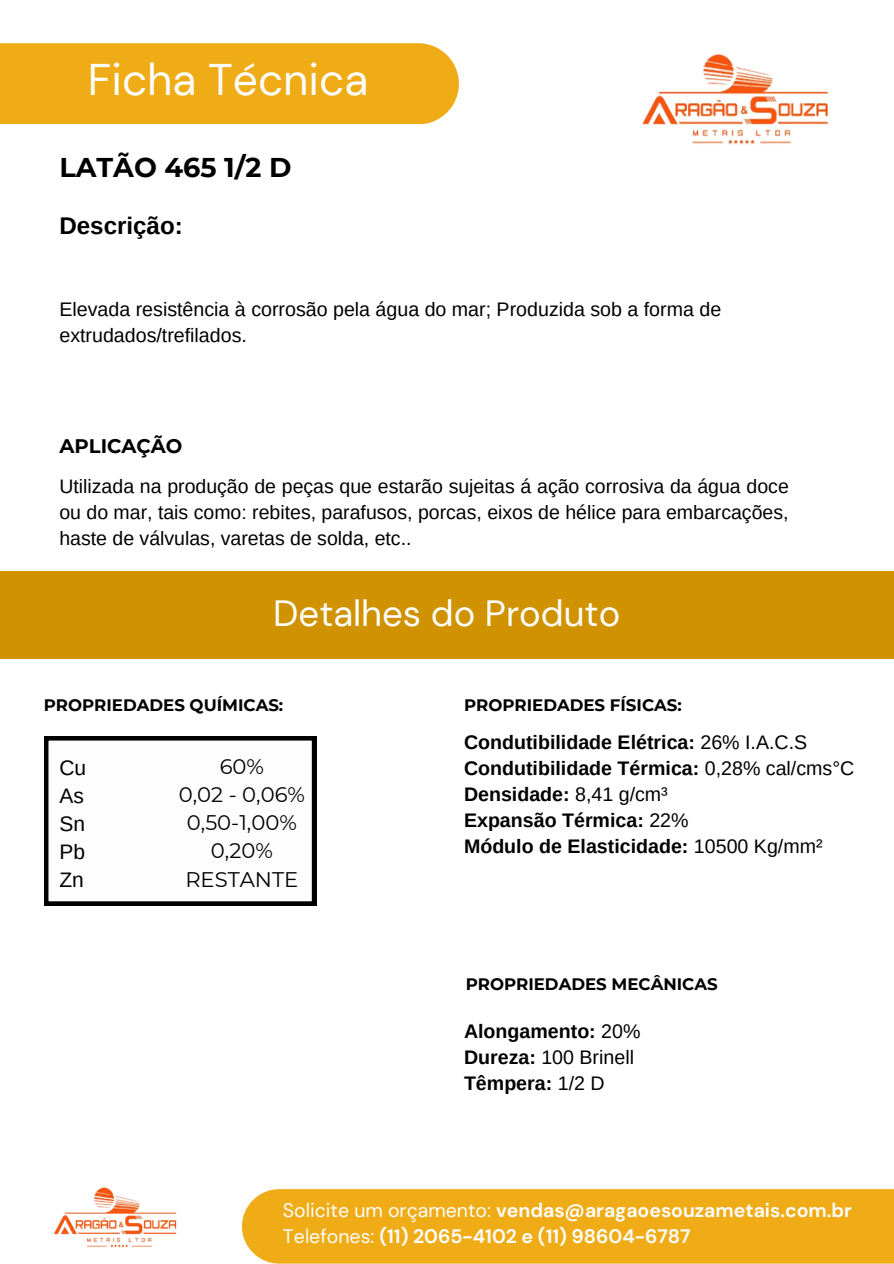
<style>
.page{position:relative;width:894px;height:1264px;background:#fff}
.page>*{position:absolute;margin:0;border:0;box-sizing:border-box;transform-origin:0 0}
.t1{font:44.25px "DM Sans";color:#fdfdfd}
.t2{font:36.45px "DM Sans";color:#fdfdfd}
.t3{font:700 27.15px "Montserrat";color:#000}
.t4{font:700 24.15px "Arimo";color:#000}
.t5{font:21.15px/28.2px "Montserrat";color:#000;text-align:center}
.t6{font:21px/28.2px "Arimo";color:#000;text-align:justify}
.t7{font:700 19.65px/26px "Arimo";color:#000}
.t8{font:19.65px/26px "Arimo";color:#000}
.t9{font:700 19.65px "Montserrat";color:#000}
.t10{font:19.5px/26px "Arimo";color:#000;text-align:justify}
.t11{font:700 19.5px/26px "DM Sans";color:#fdfdfd}
.t12{font:700 16.65px "Montserrat";color:#000}
.s1{font-weight:400}
</style>
<div class="page">
<img style="left:53px;top:1187px;width:124px;height:61px">
<img style="left:642px;top:53px;width:186px;height:92px">
<div style="left:0;top:43px;width:458px;height:81px;background:#efac16"></div>
<div style="left:39px;top:731px;width:282px;height:179px;border:9px solid #000"></div>
<div style="left:242px;top:1189px;width:651px;height:74px;background:#efac16"></div>
<div style="left:0;top:571px;width:893px;height:88px;background:#d19200"></div>
<h1 class="t1" style="left:88px;top:51px;width:282px">Ficha Técnica</h1>
<h3 class="t3" style="left:59px;top:151px;width:233px">LATÃO 465 1/2 D</h3>
<p class="t4" style="left:59px;top:212px;width:125px">Descrição:</p>
<p class="t8" style="left:59px;top:296px;width:663px">Elevada resistência à corrosão pela água do mar; Produzida sob a forma de extrudados/trefilados.</p>
<p class="t9" style="left:59px;top:434px;width:124px">APLICAÇÃO</p>
<p class="t10" style="left:59px;top:473px;width:730px">Utilizada na produção de peças que estarão sujeitas á ação corrosiva da água doce ou do mar, tais como: rebites, parafusos, porcas, eixos de hélice para embarcações, haste de válvulas, varetas de solda, etc..</p>
<h2 class="t2" style="left:273px;top:589px;width:348px">Detalhes do Produto</h2>
<p class="t12" style="left:44px;top:694px;width:241px">PROPRIEDADES QUÍMICAS:</p>
<p class="t12" style="left:464px;top:694px;width:219px">PROPRIEDADES FÍSICAS:</p>
<p class="t6" style="left:59px;top:753px;width:28px">Cu As Sn Pb Zn</p>
<p class="t5" style="left:179px;top:752px;width:128px">60%<br>0,02 - 0,06%<br>0,50-1,00%<br>0,20%<br>RESTANTE</p>
<p class="t7" style="left:464px;top:729px;width:392px">Condutibilidade Elétrica: <span class="s1">26% I.A.C.S </span>Condutibilidade Térmica: <span class="s1">0,28% cal/cms°C </span>Densidade: <span class="s1">8,41 g/cm³<br></span>Expansão Térmica: <span class="s1">22%<br></span>Módulo de Elasticidade: <span class="s1">10500 Kg/mm²</span></p>
<p class="t12" style="left:465px;top:974px;width:253px">PROPRIEDADES MECÂNICAS</p>
<p class="t7" style="left:464px;top:1018px;width:178px">Alongamento: <span class="s1">20%<br></span>Dureza: <span class="s1">100 Brinell<br></span>Têmpera: <span class="s1">1/2 D</span></p>
<p class="t11" style="left:283px;top:1197px;width:570px"><span class="s1">Solicite um orçamento:</span> vendas@aragaoesouzametais.com.br<br><span class="s1">Telefones:</span> (11) 2065-4102 e (11) 98604-6787</p>
</div>
